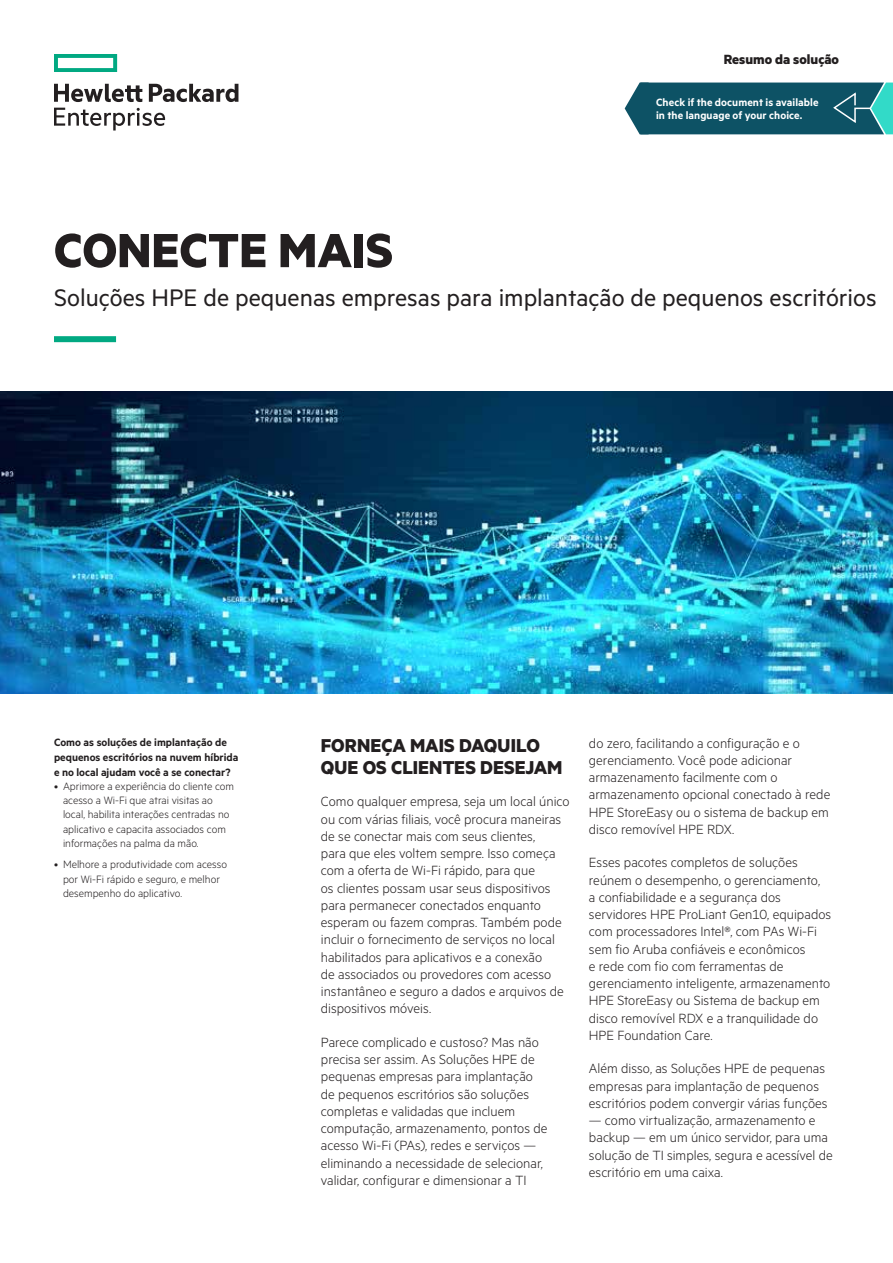
<style>
.page{position:relative;width:893px;height:1263px;background:#fff}
.page>*{position:absolute;margin:0;border:0;box-sizing:border-box;transform-origin:0 0}
.Headline_MetricHPE_B{font:700 54px "Metric HPE";color:#231f20}
.Cover_Subhead_Metric{font:27px "Metric HPE";color:#231f20}
.Body_subheadline_Met{font:700 21px/22.5px "Metric HPE";letter-spacing:.005em;color:#231f20}
.Body_text_MetricHPE{font:300 15px/17.2px "Metric HPE";color:#231f20}
.Descriptor_MetricHPE{font:700 15px "Metric HPE";color:#231f20}
.t1{font:300 12px/14.2px "Metric HPE";color:#231f20}
.Sidebar_Figure_Capti{font:600 12px/15px "Metric HPE";color:#231f20}
.Sidebar_header_Metri{font:600 12px/13.5px "Metric HPE";letter-spacing:.005em;color:#fff}
</style>
<div class="page">
<svg style="left:625px;top:83px;width:268px;height:51px;background:#196070"></svg>
<div style="left:54px;top:336px;width:62px;height:6px;background:#01a982"></div>
<svg style="left:54px;top:54px;width:63px;height:18px"></svg>
<svg style="left:54px;top:84px;width:184px;height:47px"></svg>
<img style="left:0;top:391px;width:893px;height:303px">
<p class="Descriptor_MetricHPE" style="left:724px;top:50px;width:117px">Resumo da solução</p>
<p class="Sidebar_header_Metri" style="left:656px;top:95px;width:164px">Check if the document is available in the language of your choice.</p>
<p class="Headline_MetricHPE_B" style="left:54px;top:217px;width:341px">CONECTE MAIS</p>
<p class="Cover_Subhead_Metric" style="left:54px;top:282px;width:824px">Soluções HPE de pequenas empresas para implantação de pequenos escritórios</p>
<p class="Sidebar_Figure_Capti" style="left:54px;top:734px;width:186px">Como as soluções de implantação de pequenos escritórios na nuvem híbrida e no local ajudam você a se conectar?</p>
<p class="t1" style="left:63px;top:778px;width:173px;text-indent:-9px">• Aprimore a experiência do cliente com acesso a Wi-Fi que atrai visitas ao local, habilita interações centradas no aplicativo e capacita associados com informações na palma da mão.</p>
<p class="t1" style="left:63px;top:857px;width:166px;text-indent:-9px">• Melhore a produtividade com acesso por Wi-Fi rápido e seguro, e melhor desempenho do aplicativo.</p>
<p class="Body_subheadline_Met" style="left:321px;top:733px;width:243px">FORNEÇA MAIS DAQUILO<br>QUE OS CLIENTES DESEJAM</p>
<p class="Body_text_MetricHPE" style="left:321px;top:792px;width:250px">Como qualquer empresa, seja um local único ou com várias filiais, você procura maneiras de se conectar mais com seus clientes,<br>para que eles voltem sempre. Isso começa com a oferta de Wi-Fi rápido, para que<br>os clientes possam usar seus dispositivos para permanecer conectados enquanto esperam ou fazem compras. Também pode incluir o fornecimento de serviços no local habilitados para aplicativos e a conexão<br>de associados ou provedores com acesso instantâneo e seguro a dados e arquivos de dispositivos móveis.</p>
<p class="Body_text_MetricHPE" style="left:321px;top:1033px;width:228px">Parece complicado e custoso? Mas não precisa ser assim. As Soluções HPE de pequenas empresas para implantação de pequenos escritórios são soluções completas e validadas que incluem computação, armazenamento, pontos de acesso Wi-Fi (PAs), redes e serviços — eliminando a necessidade de selecionar, validar, configurar e dimensionar a TI</p>
<p class="Body_text_MetricHPE" style="left:589px;top:734px;width:243px">do zero, facilitando a configuração e o gerenciamento. Você pode adicionar armazenamento facilmente com o armazenamento opcional conectado à rede HPE StoreEasy ou o sistema de backup em disco removível HPE RDX.</p>
<p class="Body_text_MetricHPE" style="left:589px;top:853px;width:244px">Esses pacotes completos de soluções reúnem o desempenho, o gerenciamento,<br>a confiabilidade e a segurança dos servidores HPE ProLiant Gen10, equipados com processadores Intel®, com PAs Wi-Fi sem fio Aruba confiáveis e econômicos<br>e rede com fio com ferramentas de gerenciamento inteligente, armazenamento HPE StoreEasy ou Sistema de backup em disco removível RDX e a tranquilidade do HPE Foundation Care.</p>
<p class="Body_text_MetricHPE" style="left:589px;top:1059px;width:240px">Além disso, as Soluções HPE de pequenas empresas para implantação de pequenos escritórios podem convergir várias funções</p>
<p class="Body_text_MetricHPE" style="left:589px;top:1111px;width:245px">— como virtualização, armazenamento e backup — em um único servidor, para uma solução de TI simples, segura e acessível de escritório em uma caixa.</p>
</div>
